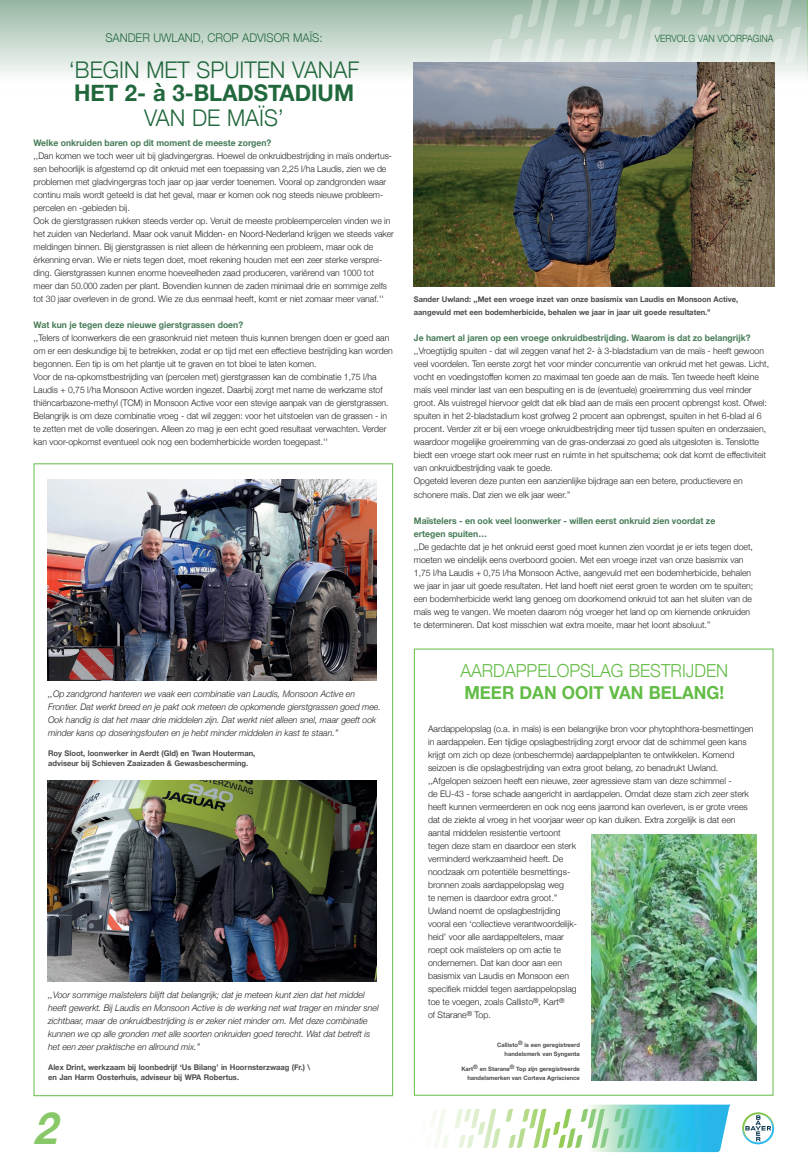
<style>
.page{position:relative;width:808px;height:1174px;background:#fff}
.page>*{position:absolute;margin:0;border:0;box-sizing:border-box;transform-origin:0 0}
.t1{font:italic 700 44.3px "Helvetica Neue";color:#88c869;scale:.95 1}
.t2{font:300 23px "Helvetica Neue";color:#21673c;scale:.96 1}
.t3{font:700 23px "Helvetica Neue";color:#21673c;scale:.96 1}
.t4{font:300 18px "Helvetica Neue";color:#63bc46;scale:.95 1}
.t5{font:700 18px "Helvetica Neue";color:#63bc46;scale:.95 1}
.t6{font:300 12px "Helvetica Neue";color:#21673c;scale:.95 1}
.t7{font:300 10px "Helvetica Neue";color:#21673c;scale:.9 1}
.t8{font:300 9px/13px "Helvetica Neue";color:#231f20;scale:.96 1}
.t9{font:300 9px/13px "Helvetica Neue";color:#231f20}
.t10{font:italic 300 9px/13px "Helvetica Neue";color:#231f20}
.t11{font:700 9px/13px "Helvetica Neue";color:#487c58;scale:.96 1}
.t12{font:700 7.8px/10px "Helvetica Neue";color:#4b4c4d}
.t13{font:700 6px/9px "Helvetica Neue";color:#4b4c4d;text-align:right}
</style>
<div class="page">
<div style="left:0;top:0;width:808px;height:94px;background:linear-gradient(to bottom,#97b7a3,#fff)"></div>
<svg style="left:488px;top:0;width:313px;height:63px;background:#c1d3c8"></svg>
<svg style="left:807px;top:0;width:1px;height:94px"></svg>
<img style="left:414px;top:63px;width:360px;height:224px">
<svg style="left:434px;top:1104px;width:341px;height:48px"></svg>
<img style="left:591px;top:834px;width:165px;height:246px">
<img style="left:48px;top:780px;width:329px;height:201px">
<img style="left:48px;top:479px;width:329px;height:201px">
<h3 class="t6" style="left:105px;top:28px;width:230px">SANDER UWLAND, CROP ADVISOR MAÏS:</h3>
<h2 class="t2" style="left:69px;top:51px;width:304px">‘BEGIN MET SPUITEN VANAF</h2>
<h2 class="t3" style="left:74px;top:74px;width:293px">HET 2- à 3-BLADSTADIUM</h2>
<h2 class="t2" style="left:144px;top:99px;width:147px">VAN DE MAÏS’</h2>
<p class="t11" style="left:34px;top:137px;width:249px">Welke onkruiden baren op dit moment de meeste zorgen?</p>
<p class="t8" style="left:34px;top:149px;width:377px">,,Dan komen we toch weer uit bij gladvingergras. Hoewel de onkruidbestrijding in maïs ondertus&shy;sen behoorlijk is afgestemd op dit onkruid met een toepassing van 2,25 l/ha Laudis, zien we de problemen met gladvingergras toch jaar op jaar verder toenemen. Vooral op zandgronden waar continu maïs wordt geteeld is dat het geval, maar er komen ook nog steeds nieuwe probleem&shy;percelen en -gebieden bij.<br>Ook de gierstgrassen rukken steeds verder op. Veruit de meeste probleempercelen vinden we in het zuiden van Nederland. Maar ook vanuit Midden- en Noord-Nederland krijgen we steeds vaker meldingen binnen. Bij gierstgrassen is niet alleen de hérkenning een probleem, maar ook de érkenning ervan. Wie er niets tegen doet, moet rekening houden met een zeer sterke versprei&shy;ding. Gierstgrassen kunnen enorme hoeveelheden zaad produceren, variërend van 1000 tot meer dan 50.000 zaden per plant. Bovendien kunnen de zaden minimaal drie en sommige zelfs tot 30 jaar overleven in de grond. Wie ze dus eenmaal heeft, komt er niet zomaar meer vanaf.''</p>
<p class="t11" style="left:34px;top:319px;width:220px">Wat kun je tegen deze nieuwe gierstgrassen doen?</p>
<p class="t8" style="left:34px;top:331px;width:376px">,,Telers of loonwerkers die een grasonkruid niet meteen thuis kunnen brengen doen er goed aan om er een deskundige bij te betrekken, zodat er op tijd met een effectieve bestrijding kan worden begonnen. Een tip is om het plantje uit te graven en tot bloei te laten komen.<br>Voor de na-opkomstbestrijding van (percelen met) gierstgrassen kan de combinatie 1,75 l/ha Laudis + 0,75 l/ha Monsoon Active worden ingezet. Daarbij zorgt met name de werkzame stof thiëncarbazone-methyl (TCM) in Monsoon Active voor een stevige aanpak van de gierstgrassen.<br>Belangrijk is om deze combinatie vroeg - dat wil zeggen: voor het uitstoelen van de grassen - in te zetten met de volle doseringen. Alleen zo mag je een echt goed resultaat verwachten. Verder kan voor-opkomst eventueel ook nog een bodemherbicide worden toegepast.''</p>
<p class="t10" style="left:48px;top:686px;width:334px">,,Op zandgrond hanteren we vaak een combinatie van Laudis, Monsoon Active en Frontier. Dat werkt breed en je pakt ook meteen de opkomende gierstgrassen goed mee.<br>Ook handig is dat het maar drie middelen zijn. Dat werkt niet alleen snel, maar geeft ook minder kans op doseringsfouten en je hebt minder middelen in kast te staan.’’</p>
<p class="t12" style="left:48px;top:748px;width:209px">Roy Sloot, loonwerker in Aerdt (Gld) en Twan Houterman, adviseur bij Schieven Zaaizaden &amp; Gewasbescherming.</p>
<p class="t10" style="left:48px;top:987px;width:332px">,,Voor sommige maïstelers blijft dat belangrijk; dat je meteen kunt zien dat het middel heeft gewerkt. Bij Laudis en Monsoon Active is de werking net wat trager en minder snel zichtbaar, maar de onkruidbestrijding is er zeker niet minder om. Met deze combinatie kunnen we op alle gronden met alle soorten onkruiden goed terecht. Wat dat betreft is het een zeer praktische en allround mix.’’</p>
<p class="t12" style="left:48px;top:1062px;width:264px">Alex Drint, werkzaam bij loonbedrijf ‘Us Bilang’ in Hoornsterzwaag (Fr.) \ en Jan Harm Oosterhuis, adviseur bij WPA Robertus.</p>
<h1 class="t1" style="left:33px;top:1093px;width:42px">2</h1>
<p class="t7" style="left:655px;top:31px;width:133px">VERVOLG VAN VOORPAGINA</p>
<p class="t12" style="left:414px;top:293px;width:326px;line-height:13px">Sander Uwland: ,,Met een vroege inzet van onze basismix van Laudis en Monsoon Active, aangevuld met een bodemherbicide, behalen we jaar in jaar uit goede resultaten.’’</p>
<p class="t11" style="left:414px;top:332px;width:352px">Je hamert al jaren op een vroege onkruidbestrijding. Waarom is dat zo belangrijk?</p>
<p class="t8" style="left:414px;top:344px;width:371px">,,Vroegtijdig spuiten - dat wil zeggen vanaf het 2- à 3-bladstadium van de maïs - heeft gewoon veel voordelen. Ten eerste zorgt het voor minder concurrentie van onkruid met het gewas. Licht, vocht en voedingstoffen komen zo maximaal ten goede aan de maïs. Ten tweede heeft kleine maïs veel minder last van een bespuiting en is de (eventuele) groeiremming dus veel minder groot. Als vuistregel hiervoor geldt dat elk blad aan de maïs een procent opbrengst kost. Ofwel: spuiten in het 2-bladstadium kost grofweg 2 procent aan opbrengst, spuiten in het 6-blad al 6 procent. Verder zit er bij een vroege onkruidbestrijding meer tijd tussen spuiten en onderzaaien, waardoor mogelijke groeiremming van de gras-onderzaai zo goed als uitgesloten is. Tenslotte biedt een vroege start ook meer rust en ruimte in het spuitschema; ook dat komt de effectiviteit van onkruidbestrijding vaak te goede.<br>Opgeteld leveren deze punten een aanzienlijke bijdrage aan een betere, productievere en schonere maïs. Dat zien we elk jaar weer.’’</p>
<p class="t11" style="left:414px;top:514px;width:315px">Maïstelers - en ook veel loonwerker - willen eerst onkruid zien voordat ze ertegen spuiten…</p>
<p class="t8" style="left:414px;top:539px;width:355px">,,De gedachte dat je het onkruid eerst goed moet kunnen zien voordat je er iets tegen doet, moeten we eindelijk eens overboord gooien. Met een vroege inzet van onze basismix van 1,75 l/ha Laudis + 0,75 l/ha Monsoon Active, aangevuld met een bodemherbicide, behalen we jaar in jaar uit goede resultaten. Het land hoeft niet eerst groen te worden om te spuiten; een bodemherbicide werkt lang genoeg om doorkomend onkruid tot aan het sluiten van de maïs weg te vangen. We moeten daarom nóg vroeger het land op om kiemende onkruiden te determineren. Dat kost misschien wat extra moeite, maar het loont absoluut.’’</p>
<h3 class="t4" style="left:460px;top:656px;width:283px">AARDAPPELOPSLAG BESTRIJDEN</h3>
<h3 class="t5" style="left:464px;top:678px;width:275px">MEER DAN OOIT VAN BELANG!</h3>
<p class="t9" style="left:428px;top:721px;width:327px">Aardappelopslag (o.a. in maïs) is een belangrijke bron voor phytophthora-besmettingen in aardappelen. Een tijdige opslagbestrijding zorgt ervoor dat de schimmel geen kans krijgt om zich op deze (onbeschermde) aardappelplanten te ontwikkelen. Komend seizoen is die opslagbestrijding van extra groot belang, zo benadrukt Uwland. ,,Afgelopen seizoen heeft een nieuwe, zeer agressieve stam van deze schimmel -<br>de EU-43 - forse schade aangericht in aardappelen. Omdat deze stam zich zeer sterk heeft kunnen vermeerderen en ook nog eens jaarrond kan overleven, is er grote vrees dat de ziekte al vroeg in het voorjaar weer op kan duiken. Extra zorgelijk is dat een aantal middelen resistentie vertoont<br>tegen deze stam en daardoor een sterk<br>verminderd werkzaamheid heeft. De<br>noodzaak om potentiële besmettings-<br>bronnen zoals aardappelopslag weg<br>te nemen is daardoor extra groot.’’<br>Uwland noemt de opslagbestrijding<br>vooral een ‘collectieve verantwoordelijk-<br>heid’ voor alle aardappeltelers, maar<br>roept ook maïstelers op om actie te<br>ondernemen. Dat kan door aan een<br>basismix van Laudis en Monsoon een<br>specifiek middel tegen aardappelopslag<br>toe te voegen, zoals Callisto<sup>®</sup>, Kart<sup>®<br></sup>of Starane<sup>®</sup> Top.</p>
<p class="t13" style="left:497px;top:1040px;width:84px">Callisto® is een geregistreerd handelsmerk van Syngenta</p>
<p class="t13" style="left:461px;top:1064px;width:120px">Kart® en Starane® Top zijn geregistreerde handelsmerken van Corteva Agriscience</p>
</div>
